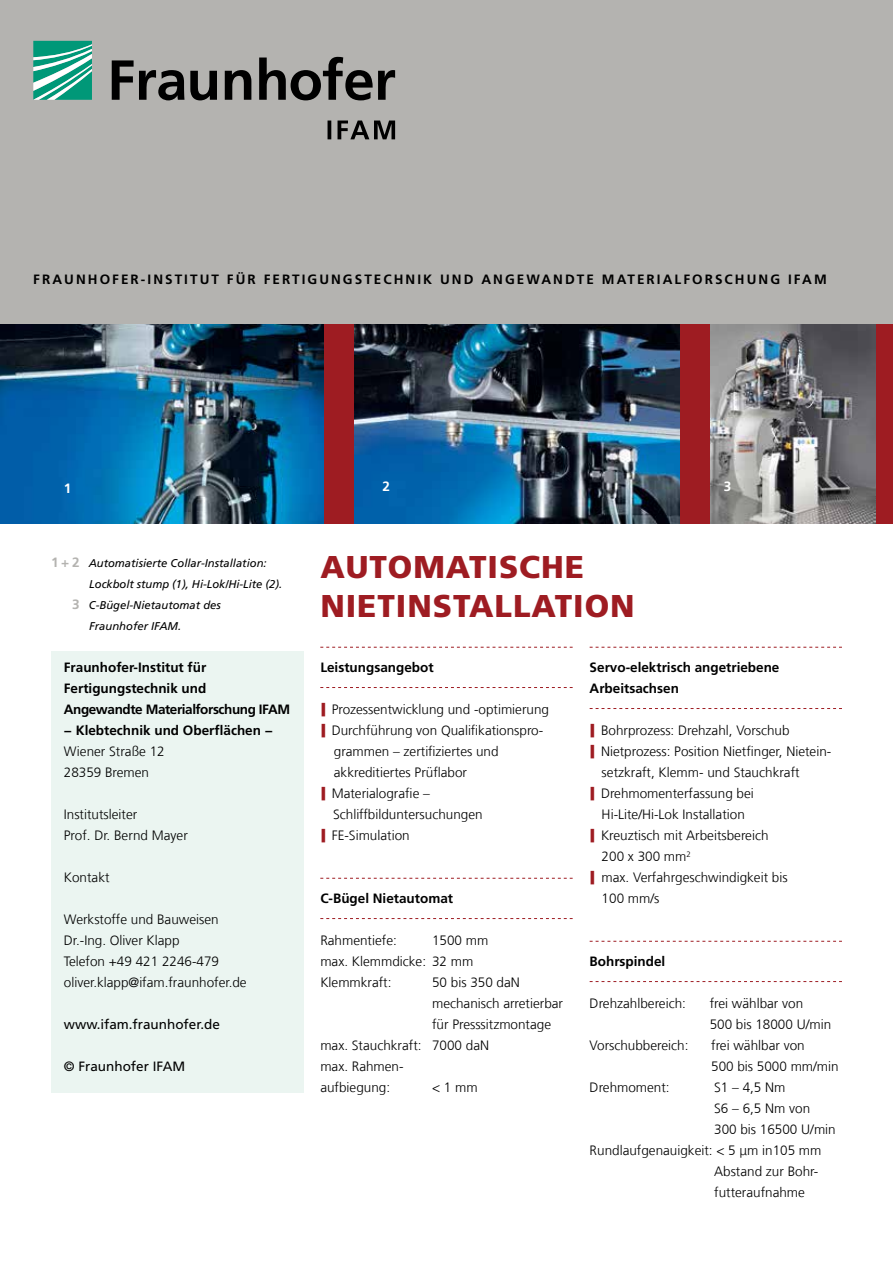
<style>
.page{position:relative;width:893px;height:1263px;background:#fff}
.page>*{position:absolute;margin:0;border:0;box-sizing:border-box;transform-origin:0 0}
.t1{font:900 31.5px/39px "Frutiger LT Com";letter-spacing:.03em;color:#9e1c22}
.t2{font:300 13.5px/21px "Frutiger LT Com";color:#000}
.t3{font:700 13.5px/21px "Frutiger LT Com";color:#000}
.t4{font:700 13.5px "Frutiger LT Com";letter-spacing:.155em;color:#000}
.t5{font:13.5px "Frutiger LT Com";color:#000}
.t6{font:700 13.5px "Frutiger LT Com";color:#fff}
.t7{font:italic 11.25px "Frutiger LT Com";color:#000}
.s1{font-weight:700;font-style:normal;font-size:13.5px;color:#b4b3b0}
.s2{font-weight:900;color:#9e1c22}
</style>
<div class="page">
<div style="left:0;top:308px;width:893px;height:215px;background:#9e1c22"></div>
<div style="left:51px;top:651px;width:252px;height:441px;background:#ebf5f1"></div>
<svg style="left:320px;top:647px;width:253px;height:1px"></svg>
<svg style="left:320px;top:687px;width:253px;height:1px"></svg>
<svg style="left:320px;top:878px;width:253px;height:1px"></svg>
<svg style="left:320px;top:918px;width:253px;height:1px"></svg>
<svg style="left:590px;top:647px;width:252px;height:1px"></svg>
<svg style="left:590px;top:708px;width:252px;height:1px"></svg>
<svg style="left:590px;top:941px;width:252px;height:1px"></svg>
<svg style="left:590px;top:981px;width:252px;height:1px"></svg>
<img style="left:0;top:323px;width:324px;height:200px">
<img style="left:355px;top:323px;width:325px;height:200px">
<img style="left:711px;top:323px;width:165px;height:200px">
<div style="left:0;top:0;width:893px;height:323px;background:#b4b3b0"></div>
<svg style="left:33px;top:41px;width:59px;height:59px;background:#4bb49e"></svg>
<svg style="left:112px;top:57px;width:283px;height:43px"></svg>
<svg style="left:328px;top:121px;width:67px;height:18px"></svg>
<p class="t4" style="left:33px;top:271px;width:795px">FRAUNHOFER-INSTITUT FÜR FERTIGUNGSTECHNIK UND ANGEWANDTE MATERIALFORSCHUNG IFAM</p>
<p class="t6" style="left:64px;top:481px;width:9px">1</p>
<p class="t6" style="left:383px;top:479px;width:9px">2</p>
<p class="t6" style="left:724px;top:479px;width:9px">3</p>
<p class="t7" style="left:51px;top:557px;width:217px"><span class="s1">1 + 2</span> Automatisierte Collar-Installation:</p>
<p class="t7" style="left:89px;top:578px;width:194px">Lockbolt stump (1), Hi-Lok/Hi-Lite (2).</p>
<p class="t7" style="left:72px;top:599px;width:150px"><span class="s1">3</span> C-Bügel-Nietautomat des</p>
<p class="t7" style="left:89px;top:620px;width:94px">Fraunhofer IFAM.</p>
<p class="t3" style="left:64px;top:657px;width:228px">Fraunhofer-Institut für<br>Fertigungstechnik und<br>Angewandte Materialforschung IFAM − Klebtechnik und Oberflächen −</p>
<p class="t2" style="left:64px;top:741px;width:102px">Wiener Straße 12<br>28359 Bremen</p>
<p class="t2" style="left:64px;top:804px;width:126px">Institutsleiter<br>Prof. Dr. Bernd Mayer</p>
<p class="t2" style="left:64px;top:867px;width:47px">Kontakt</p>
<p class="t2" style="left:64px;top:909px;width:184px">Werkstoffe und Bauweisen<br>Dr.-Ing. Oliver Klapp<br>Telefon +49 421 2246-479 oliver.klapp@ifam.fraunhofer.de</p>
<p class="t5" style="left:64px;top:1017px;width:158px">www.ifam.fraunhofer.de</p>
<p class="t5" style="left:64px;top:1059px;width:123px">© Fraunhofer IFAM</p>
<h1 class="t1" style="left:320px;top:548px;width:316px">AUTOMATISCHE<br>NIETINSTALLATION</h1>
<p class="t3" style="left:320px;top:657px;width:115px">Leistungsangebot</p>
<p class="t2" style="left:320px;top:699px;width:230px"><span class="s2">|</span> Prozessentwicklung und -optimierung</p>
<p class="t2" style="left:320px;top:720px;width:224px"><span class="s2">|</span> Durchführung von Qualifikationspro-</p>
<p class="t2" style="left:334px;top:741px;width:166px">grammen – zertifiziertes und</p>
<p class="t2" style="left:334px;top:762px;width:135px">akkreditiertes Prüflabor</p>
<p class="t2" style="left:320px;top:783px;width:111px"><span class="s2">|</span> Materialografie –</p>
<p class="t2" style="left:333px;top:804px;width:151px">Schliffbilduntersuchungen</p>
<p class="t2" style="left:320px;top:825px;width:91px"><span class="s2">|</span> FE-Simulation</p>
<p class="t3" style="left:320px;top:888px;width:134px">C-Bügel Nietautomat</p>
<p class="t2" style="left:320px;top:930px;width:78px">Rahmentiefe:</p>
<p class="t2" style="left:320px;top:930px;width:170px;text-indent:112px">1500 mm max. Klemmdicke: 32 mm<br>Klemmkraft:</p>
<p class="t2" style="left:432px;top:972px;width:89px">50 bis 350 daN</p>
<p class="t2" style="left:432px;top:993px;width:132px">mechanisch arretierbar</p>
<p class="t2" style="left:432px;top:1014px;width:121px">für Presssitzmontage</p>
<p class="t2" style="left:320px;top:1035px;width:170px">max. Stauchkraft: 7000 daN</p>
<p class="t2" style="left:320px;top:1056px;width:85px">max. Rahmen-</p>
<p class="t2" style="left:320px;top:1077px;width:71px">aufbiegung:</p>
<p class="t2" style="left:432px;top:1077px;width:47px">&lt; 1 mm</p>
<p class="t3" style="left:590px;top:657px;width:191px">Servo-elektrisch angetriebene<br>Arbeitsachsen</p>
<p class="t2" style="left:590px;top:720px;width:201px"><span class="s2">|</span> Bohrprozess: Drehzahl, Vorschub</p>
<p class="t2" style="left:590px;top:741px;width:243px"><span class="s2">|</span> Nietprozess: Position Nietfinger, Nietein-</p>
<p class="t2" style="left:602px;top:762px;width:199px">setzkraft, Klemm- und Stauchkraft</p>
<p class="t2" style="left:590px;top:783px;width:166px"><span class="s2">|</span> Drehmomenterfassung bei</p>
<p class="t2" style="left:602px;top:804px;width:145px">Hi-Lite/Hi-Lok Installation</p>
<p class="t2" style="left:590px;top:825px;width:180px"><span class="s2">|</span> Kreuztisch mit Arbeitsbereich</p>
<p class="t2" style="left:602px;top:846px;width:91px">200 x 300 mm<sup>2</sup></p>
<p class="t2" style="left:590px;top:867px;width:200px"><span class="s2">|</span> max. Verfahrgeschwindigkeit bis</p>
<p class="t2" style="left:602px;top:888px;width:59px">100 mm/s</p>
<p class="t3" style="left:590px;top:951px;width:77px">Bohrspindel</p>
<p class="t2" style="left:590px;top:993px;width:98px">Drehzahlbereich:</p>
<p class="t2" style="left:710px;top:993px;width:123px">frei wählbar von<br>500 bis 18000 U/min</p>
<p class="t2" style="left:590px;top:1035px;width:100px">Vorschubbereich:</p>
<p class="t2" style="left:711px;top:1035px;width:129px">frei wählbar von<br>500 bis 5000 mm/min</p>
<p class="t2" style="left:590px;top:1077px;width:82px">Drehmoment:</p>
<p class="t2" style="left:714px;top:1077px;width:73px">S1 – 4,5 Nm</p>
<p class="t2" style="left:714px;top:1098px;width:98px">S6 – 6,5 Nm von</p>
<p class="t2" style="left:714px;top:1119px;width:123px">300 bis 16500 U/min</p>
<p class="t2" style="left:590px;top:1140px;width:233px">Rundlaufgenauigkeit: &lt; 5 μm in105 mm</p>
<p class="t2" style="left:714px;top:1161px;width:106px">Abstand zur Bohr-</p>
<p class="t2" style="left:714px;top:1182px;width:92px">futteraufnahme</p>
</div>
